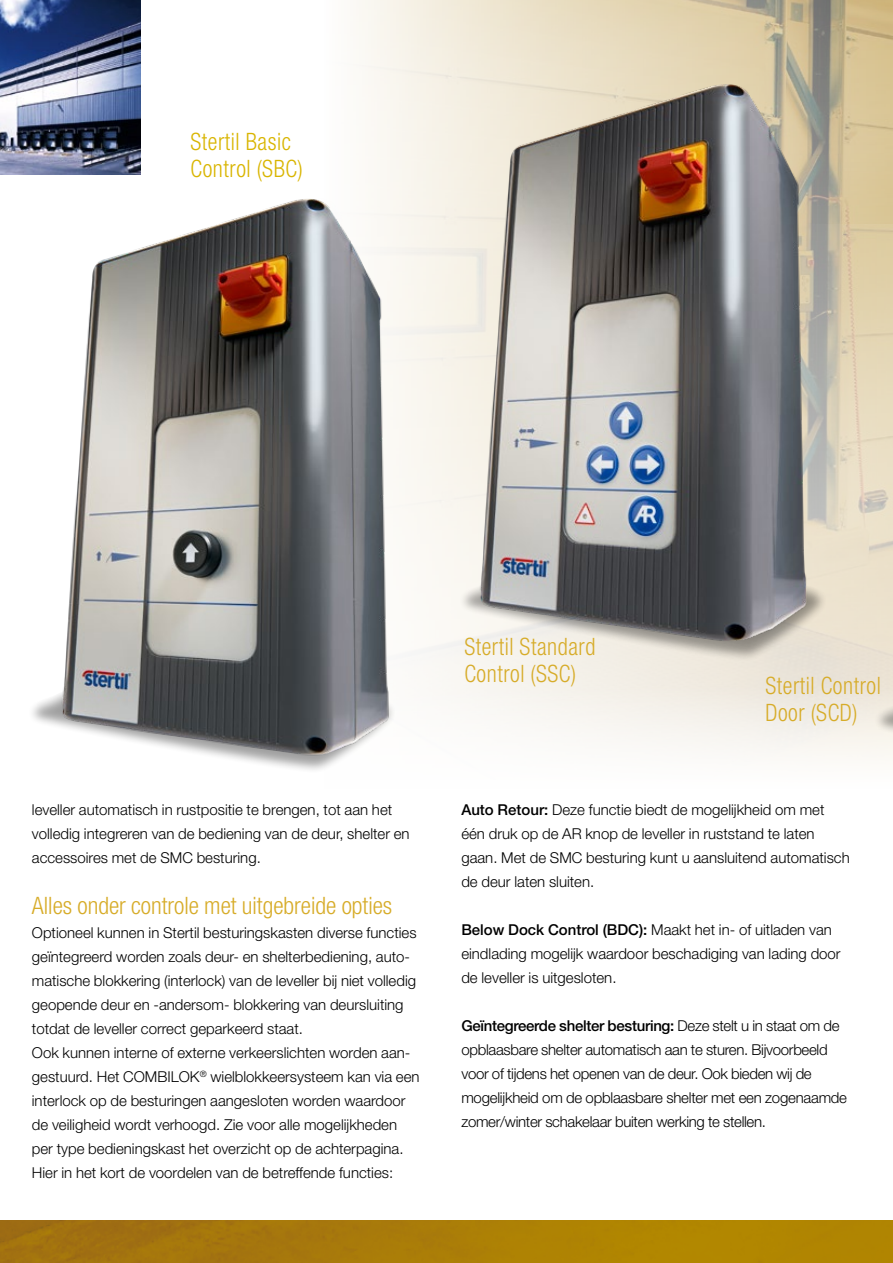
<style>
.page{position:relative;width:893px;height:1263px;background:#fff}
.page>*{position:absolute;margin:0;border:0;box-sizing:border-box;transform-origin:0 0}
.t1{font:300 condensed 24px/27px "Helvetica Neue LT Std";letter-spacing:.025em;color:#d7ac29;scale:.94 1}
.t2{font:300 condensed 24px "Helvetica Neue LT Std";color:#d7ac29}
.t3{font:300 condensed 24px/27px "Helvetica Neue LT Std";letter-spacing:.025em;color:#d9b500;scale:.94 1}
.t4{font:300 15px/24px "Helvetica Neue LT Std";color:#000}
.t5{font:300 15px/24px "Helvetica Neue LT Std";letter-spacing:-.02em;color:#000}
.s1{font-weight:500}
</style>
<div class="page">
<img style="left:0;top:1220px;width:893px;height:43px">
<svg style="left:0;top:0;width:893px;height:185px"></svg>
<img style="left:0;top:0;width:140px;height:174px">
<img style="left:415px;top:71px;width:429px;height:636px">
<img style="left:844px;top:185px;width:49px;height:573px">
<img style="left:32px;top:185px;width:385px;height:585px">
<h1 class="t3" style="left:190px;top:128px;width:121px">Stertil Basic<br>Control (SBC)</h1>
<p class="t4" style="left:32px;top:798px;width:379px">leveller automatisch in rustpositie te brengen, tot aan het volledig integreren van de bediening van de deur, shelter en accessoires met de SMC besturing.</p>
<h1 class="t2" style="left:32px;top:892px;width:362px">Alles onder controle met uitgebreide opties</h1>
<p class="t4" style="left:32px;top:921px;width:389px">Optioneel kunnen in Stertil besturingskasten diverse functies geïntegreerd worden zoals deur- en shelterbediening, auto&shy;matische blokkering (interlock) van de leveller bij niet volledig geopende deur en -andersom- blokkering van deursluiting totdat de leveller correct geparkeerd staat.<br>Ook kunnen interne of externe verkeerslichten worden aan&shy;gestuurd. Het COMBILOK<sup>®</sup> wielblokkeersysteem kan via een interlock op de besturingen aangesloten worden waardoor de veiligheid wordt verhoogd. Zie voor alle mogelijkheden per type bedieningskast het overzicht op de achterpagina.<br>Hier in het kort de voordelen van de betreffende functies:</p>
<h1 class="t1" style="left:464px;top:633px;width:141px">Stertil Standard<br>Control (SSC)</h1>
<h1 class="t1" style="left:765px;top:671px;width:124px">Stertil Control<br>Door (SCD)</h1>
<p class="t4" style="left:461px;top:798px;width:390px"><span class="s1">Auto Retour:</span> Deze functie biedt de mogelijkheid om met één druk op de AR knop de leveller in ruststand te laten gaan. Met de SMC besturing kunt u aansluitend automatisch de deur laten sluiten.</p>
<p class="t4" style="left:461px;top:918px;width:381px"><span class="s1">Below Dock Control (BDC):</span> Maakt het in- of uitladen van eindlading mogelijk waardoor beschadiging van lading door de leveller is uitgesloten.</p>
<p class="t5" style="left:461px;top:1014px;width:387px"><span class="s1">Geïntegreerde shelter besturing:</span> Deze stelt u in staat om de opblaasbare shelter automatisch aan te sturen. Bijvoorbeeld voor of tijdens het openen van de deur. Ook bieden wij de mogelijkheid om de opblaasbare shelter met een zogenaamde zomer/winter schakelaar buiten werking te stellen.</p>
</div>
